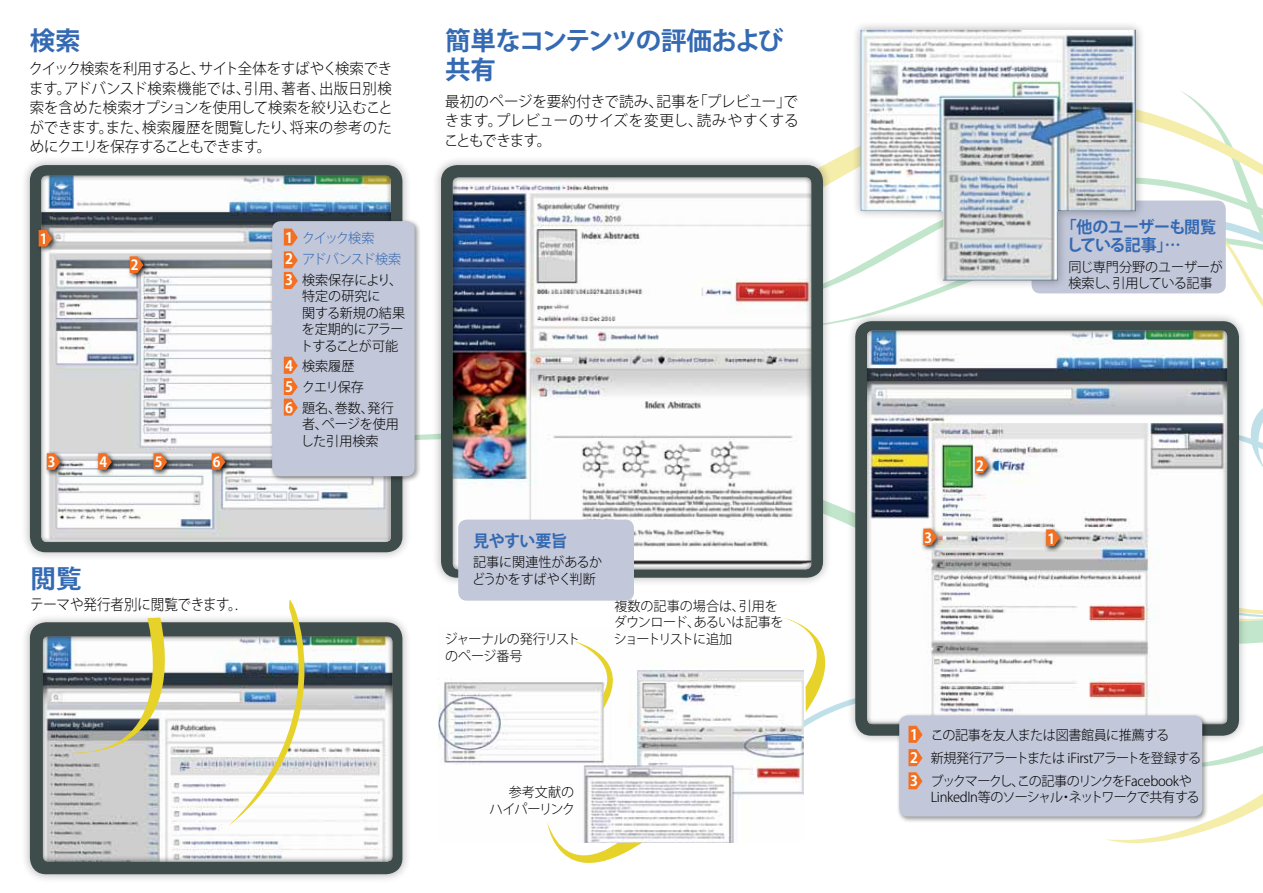
<style>
.page{position:relative;width:1263px;height:893px;background:#fff}
.page>*{position:absolute;margin:0;border:0;box-sizing:border-box;transform-origin:0 0}
.t1{font:700 25.5px/28.5px "Koz Go Pro";letter-spacing:-.06em;color:#3469b3}
.t2{font:700 25.5px "Koz Go Pro";letter-spacing:-.03em;color:#3469b3}
.t3{font:700 16.5px/18px "Koz Go Pro";letter-spacing:-.04em;color:#3469b3}
.t4{font:300 15px/19.5px "Koz Go Pro";letter-spacing:-.015em;color:#000;text-align:justify;scale:.96 1}
.t5{font:300 15px/19.5px "Koz Go Pro";letter-spacing:-.015em;color:#000;text-align:justify}
.t6{font:300 15px "Koz Go Pro";letter-spacing:-.015em;color:#000;scale:.9 1}
.t7{font:700 13.95px "Koz Go Pro";color:#fff}
.t8{font:300 13.5px/16.5px "Koz Go Pro";letter-spacing:-.025em;color:#000}
.t9{font:300 13.5px/16.5px "Koz Go Pro";color:#000}
.t10{font:300 13.5px "Koz Go Pro";letter-spacing:-.05em;color:#000}
.t11{font:300 13.5px/20.7px "Koz Go Pro";letter-spacing:-.045em;color:#3469b3}
.t12{font:300 13.5px/16.5px "Koz Go Pro";letter-spacing:-.005em;color:#000}
.s1{font-weight:700;font-size:14.25px;color:#fff}
.s2{color:#000}
</style>
<div class="page">
<svg style="left:1106px;top:793px;width:157px;height:51px"></svg>
<div style="left:846px;top:312px;width:401px;height:432px;background:#000;opacity:.3"></div>
<div style="left:855px;top:321px;width:384px;height:415px;background:#3e4c4b;border-radius:16px"></div>
<div style="left:866px;top:330px;width:362px;height:395px;background:#000;opacity:.7"></div>
<img style="left:439px;top:670px;width:365px;height:173px">
<svg style="left:574px;top:641px;width:63px;height:68px"></svg>
<svg style="left:782px;top:617px;width:74px;height:95px"></svg>
<svg style="left:547px;top:822px;width:95px;height:41px"></svg>
<div style="left:431px;top:156px;width:401px;height:430px;background:#000;opacity:.3"></div>
<div style="left:441px;top:165px;width:382px;height:413px;background:#3e4c4b;border-radius:16px"></div>
<div style="left:452px;top:177px;width:360px;height:393px;background:#000;opacity:.7"></div>
<div style="left:458px;top:520px;width:176px;height:81px;background:#c2c7d9;border-radius:9px"></div>
<div style="left:851px;top:20px;width:294px;height:269px;background:#000;opacity:.3"></div>
<img style="left:860px;top:30px;width:276px;height:250px">
<div style="left:1044px;top:527px;width:22px;height:26px;background:#000;opacity:.75"></div>
<svg style="left:1046px;top:90px;width:217px;height:676px"></svg>
<div style="left:973px;top:454px;width:22px;height:26px;background:#000;opacity:.75"></div>
<svg style="left:975px;top:457px;width:14px;height:16px"></svg>
<div style="left:921px;top:526px;width:22px;height:26px;background:#000;opacity:.75"></div>
<svg style="left:923px;top:529px;width:14px;height:16px"></svg>
<div style="left:20px;top:156px;width:391px;height:405px;background:#000;opacity:.3"></div>
<div style="left:30px;top:165px;width:372px;height:387px;background:#3e4c4b;border-radius:16px"></div>
<div style="left:41px;top:175px;width:351px;height:368px;background:#000;opacity:.7"></div>
<div style="left:36px;top:227px;width:22px;height:26px;background:#000;opacity:.75"></div>
<svg style="left:39px;top:230px;width:13px;height:17px"></svg>
<div style="left:127px;top:254px;width:23px;height:26px;background:#000;opacity:.75"></div>
<svg style="left:130px;top:256px;width:13px;height:17px"></svg>
<div style="left:44px;top:451px;width:23px;height:26px;background:#000;opacity:.75"></div>
<svg style="left:47px;top:453px;width:13px;height:17px"></svg>
<div style="left:96px;top:451px;width:22px;height:26px;background:#000;opacity:.75"></div>
<svg style="left:98px;top:453px;width:14px;height:17px"></svg>
<div style="left:151px;top:451px;width:22px;height:26px;background:#000;opacity:.75"></div>
<svg style="left:153px;top:453px;width:14px;height:17px"></svg>
<div style="left:209px;top:451px;width:23px;height:26px;background:#000;opacity:.75"></div>
<svg style="left:212px;top:453px;width:13px;height:17px"></svg>
<div style="left:20px;top:613px;width:391px;height:270px;background:#000;opacity:.3"></div>
<div style="left:30px;top:622px;width:372px;height:252px;background:#3e4c4b;border-radius:16px"></div>
<div style="left:42px;top:636px;width:352px;height:226px;background:#000;opacity:.7"></div>
<svg style="left:70px;top:618px;width:119px;height:148px"></svg>
<div style="left:270px;top:218px;width:151px;height:265px;background:#000;opacity:.4"></div>
<div style="left:272px;top:221px;width:143px;height:255px;background:#c2c7d9;border-radius:9px"></div>
<svg style="left:284px;top:357px;width:14px;height:59px"></svg>
<svg style="left:284px;top:229px;width:14px;height:60px"></svg>
<svg style="left:227px;top:600px;width:111px;height:227px"></svg>
<div style="left:897px;top:713px;width:312px;height:110px;background:#000;opacity:.4"></div>
<div style="left:899px;top:715px;width:303px;height:101px;background:#c2c7d9;border-radius:9px"></div>
<svg style="left:908px;top:726px;width:14px;height:17px"></svg>
<svg style="left:908px;top:749px;width:14px;height:17px"></svg>
<svg style="left:908px;top:772px;width:14px;height:17px"></svg>
<h1 class="t2" style="left:30px;top:24px;width:52px">検索</h1>
<p class="t4" style="left:29px;top:59px;width:381px">クイック検索を利用すると、サイト全体をすばやく検索できます。アドバンスド検索機能では、引用、著者、出版日別検索を含めた検索オプションを使用して検索を絞り込むことができます。また、検索履歴を閲覧したり、将来の参考のためにクエリを保存することもできます。</p>
<p class="t7" style="left:40px;top:230px;width:9px">1</p>
<p class="t7" style="left:131px;top:256px;width:9px">2</p>
<p class="t7" style="left:48px;top:453px;width:9px">3</p>
<p class="t7" style="left:99px;top:453px;width:9px">4</p>
<p class="t7" style="left:155px;top:453px;width:9px">5</p>
<p class="t7" style="left:213px;top:453px;width:9px">6</p>
<h1 class="t2" style="left:31px;top:562px;width:52px">閲覧</h1>
<p class="t6" style="left:30px;top:594px;width:236px">テーマや発行者別に閲覧できます。.</p>
<p class="t11" style="left:285px;top:228px;width:119px"><span class="s1">1</span> クイック検索<br><span class="s1">2</span> アドバンスド検索<br><span class="s1">3</span> <span class="s2">検索保存により、</span></p>
<p class="t9" style="left:300px;top:288px;width:106px">特定の研究に<br>関する新規の結果を定期的にアラートすることが可能</p>
<p class="t9" style="left:285px;top:356px;width:110px;line-height:20.7px"><span class="s1">4</span> 検索履歴<br><span class="s1">5</span> クエリ保存<br><span class="s1">6</span> 題名、巻数、発行</p>
<p class="t12" style="left:301px;top:416px;width:100px">者、ページを使用した引用検索</p>
<h1 class="t1" style="left:445px;top:28px;width:340px">簡単なコンテンツの評価および共有</h1>
<p class="t5" style="left:444px;top:92px;width:356px">最初のページを要約付きで読み、記事を「プレビュー」できます。プレビューのサイズを変更し、読みやすくすることもできます。</p>
<p class="t3" style="left:473px;top:533px;width:95px">見やすい要旨</p>
<p class="t8" style="left:472px;top:554px;width:132px">記事に関連性があるかどうかをすばやく判断</p>
<p class="t8" style="left:445px;top:631px;width:137px">ジャーナルの発行リストのページ番号</p>
<p class="t8" style="left:614px;top:598px;width:171px">複数の記事の場合は、引用をダウンロード、あるいは記事をショートリストに追加</p>
<p class="t8" style="left:489px;top:784px;width:87px;text-align:right">参考文献の<br>ハイパーリンク</p>
<p class="t3" style="left:1066px;top:219px;width:151px;text-indent:-6px">「他のユーザーも閲覧している記事」…</p>
<p class="t8" style="left:1068px;top:259px;width:156px">同じ専門分野のユーザーが検索し、引用している記事</p>
<p class="t7" style="left:924px;top:529px;width:9px">3</p>
<p class="t7" style="left:976px;top:457px;width:9px">2</p>
<p class="t7" style="left:1047px;top:529px;width:9px">1</p>
<p class="t8" style="left:910px;top:723px;width:293px;line-height:23px"><span class="s1">1</span> この記事を友人または図書館員に推薦する<br><span class="s1">2</span> 新規発行アラートまたは iFirstアラートを登録する<br><span class="s1">3</span> ブックマークし、この記事のリンクをFacebookや</p>
<p class="t10" style="left:931px;top:788px;width:270px">LinkedIn等のソーシャル・ネットワークで共有する</p>
</div>
